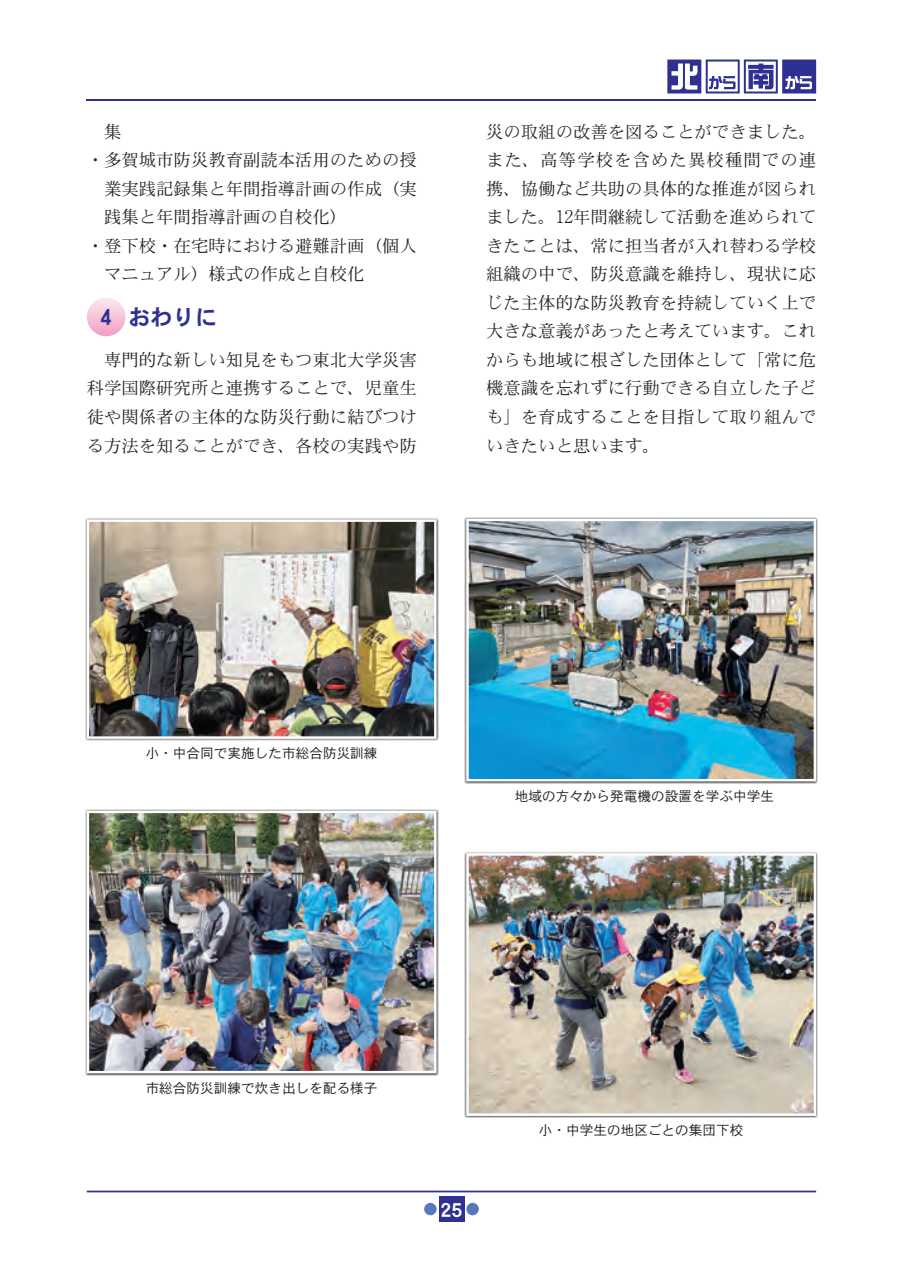
<style>
.page{position:relative;width:903px;height:1275px;background:#fff}
.page>*{position:absolute;margin:0;border:0;box-sizing:border-box;transform-origin:0 0}
.t1{font:22.4px "DFHS Gothic Std W7";color:#2e3092}
.t2{font:21px "DFHS Gothic Std W7";color:#fff}
.t3{font:17.32px/28.5px "DFHS Mincho Std W3";color:#231f20;text-align:justify}
.t4{font:13.65px "DFHS Gothic Std W3";color:#231f20}
.s1{font-family:"Ryumin Pr 6";font-weight:300}
</style>
<div class="page">
<hr style="left:87px;top:99px;width:729px;height:2px;background:#2e3092">
<svg style="left:667px;top:60px;width:149px;height:33px"></svg>
<div style="left:85px;top:517px;width:353px;height:224px;background:linear-gradient(to right,#aaa8a9,#aaa8a9)"></div>
<img style="left:90px;top:522px;width:344px;height:214px">
<div style="left:87px;top:519px;width:350px;height:220px;border:2px solid #fff"></div>
<div style="left:85px;top:809px;width:353px;height:266px;background:linear-gradient(to right,#898786,#888686)"></div>
<img style="left:90px;top:814px;width:344px;height:256px">
<div style="left:87px;top:811px;width:350px;height:262px;border:2px solid #fff"></div>
<svg style="left:464px;top:517px;width:354px;height:266px"></svg>
<img style="left:469px;top:522px;width:344px;height:256px">
<div style="left:466px;top:519px;width:350px;height:262px;border:2px solid #fff"></div>
<div style="left:87px;top:298px;width:39px;height:38px;background:linear-gradient(to bottom,#fce7ef,#f4a1c7);border-radius:19px"></div>
<div style="left:464px;top:851px;width:354px;height:267px;background:linear-gradient(to bottom,#acaaaa,#aba9a9)"></div>
<img style="left:469px;top:856px;width:344px;height:257px">
<div style="left:466px;top:853px;width:350px;height:263px;border:2px solid #fff"></div>
<hr style="left:87px;top:1191px;width:729px;height:1px;background:#2e3092">
<div style="left:439px;top:1196px;width:25px;height:25px;background:#2e3092"></div>
<div style="left:466px;top:1203px;width:13px;height:12px;background:#5679bd;border-radius:50%"></div>
<div style="left:424px;top:1203px;width:13px;height:12px;background:#5679bd;border-radius:50%"></div>
<p class="t3" style="left:87px;top:117px;width:331px;text-indent:17px">集<br>・多賀城市防災教育副読本活用のための授</p>
<p class="t3" style="left:104px;top:174px;width:314px">業実践記録集と年間指導計画の作成（実</p>
<p class="t3" style="left:104px;top:203px;width:245px">践集と年間指導計画の自校化）</p>
<p class="t3" style="left:87px;top:231px;width:331px">・登下校・在宅時における避難計画（個人</p>
<p class="t3" style="left:104px;top:260px;width:262px">マニュアル）様式の作成と自校化</p>
<p class="t1" style="left:101px;top:305px;width:118px">4 おわりに</p>
<p class="t3" style="left:87px;top:345px;width:331px">　専門的な新しい知見をもつ東北大学災害科学国際研究所と連携することで、児童生徒や関係者の主体的な防災行動に結びつける方法を知ることができ、各校の実践や防</p>
<p class="t3" style="left:486px;top:117px;width:331px">災の取組の改善を図ることができました。また、高等学校を含めた異校種間での連携、協働など共助の具体的な推進が図られました。<span class="s1">12</span>年間継続して活動を進められてきたことは、常に担当者が入れ替わる学校組織の中で、防災意識を維持し、現状に応じた主体的な防災教育を持続していく上で大きな意義があったと考えています。これからも地域に根ざした団体として「常に危機意識を忘れずに行動できる自立した子ども」を育成することを目指して取り組んでいきたいと思います。</p>
<p class="t4" style="left:146px;top:746px;width:233px">小・中合同で実施した市総合防災訓練</p>
<p class="t4" style="left:515px;top:788px;width:261px">地域の方々から発電機の設置を学ぶ中学生</p>
<p class="t4" style="left:146px;top:1080px;width:233px">市総合防災訓練で炊き出しを配る様子</p>
<p class="t2" style="left:440px;top:1198px;width:23px">25</p>
<p class="t4" style="left:539px;top:1123px;width:206px">小・中学生の地区ごとの集団下校</p>
</div>
